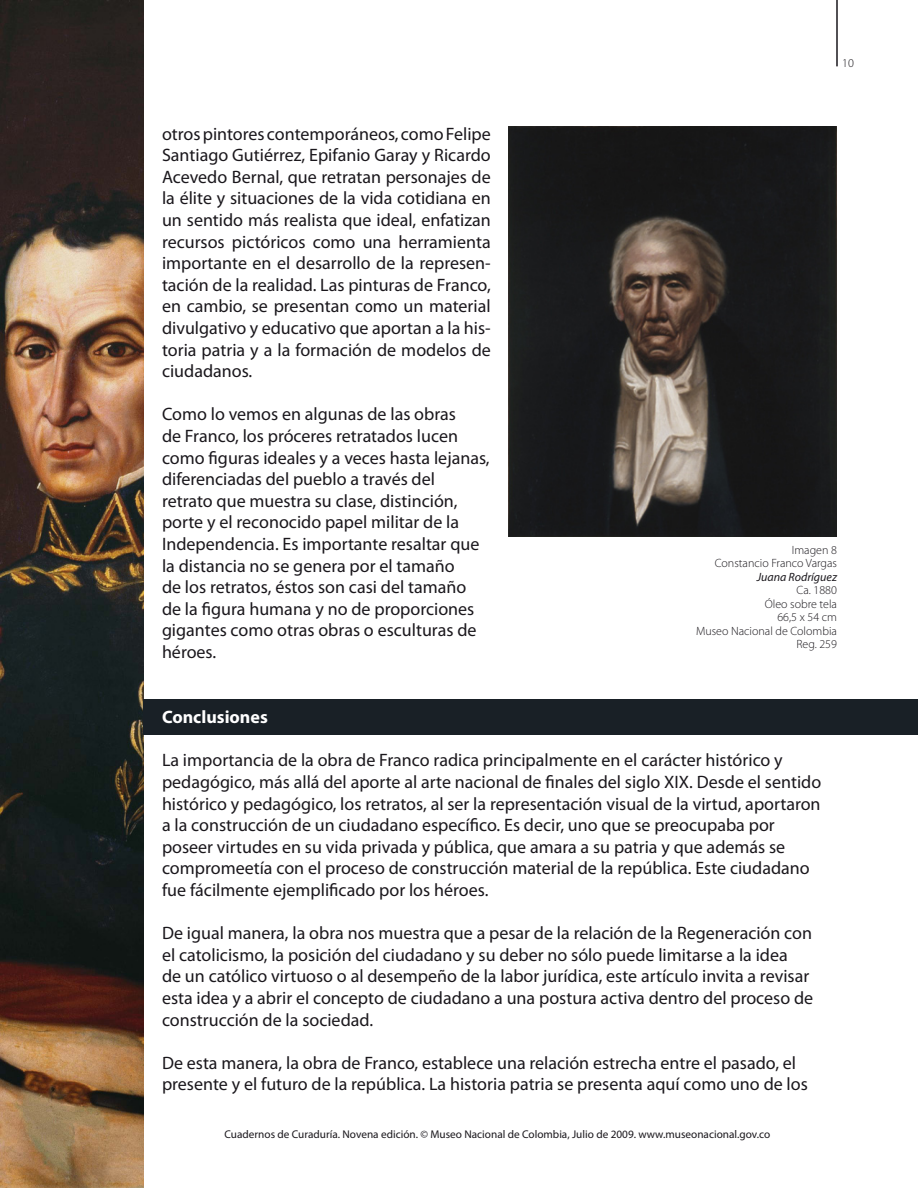
<style>
.page{position:relative;width:918px;height:1188px;background:#fff}
.page>*{position:absolute;margin:0;border:0;box-sizing:border-box;transform-origin:0 0}
.t1{font:18px/21.6px "Myriad Pro";color:#1a171c}
.t2{font:700 18px "Myriad Pro";color:#fff}
.t3{font:300 12px/13.5px "Myriad Pro";color:#1a171c;text-align:right}
.t4{font:italic 12px "Myriad Pro";color:#1a171c}
.t5{font:11.25px "Myriad Pro";color:#1a171c}
</style>
<div class="page">
<img style="left:0;top:0;width:144px;height:1188px">
<hr style="left:836px;top:0;width:2px;height:66px;background:#1a171c">
<div style="left:143px;top:699px;width:775px;height:36px;background:#192026"></div>
<img style="left:508px;top:126px;width:329px;height:411px">
<p class="t1" style="left:162px;top:122px;width:330px;text-align:justify">otros pintores contemporáneos, como Felipe Santiago Gutiérrez, Epifanio Garay y Ricardo Acevedo Bernal, que retratan personajes de la élite y situaciones de la vida cotidiana en un sentido más realista que ideal, enfatizan recursos pictóricos como una herramienta importante en el desarrollo de la represen&shy;tación de la realidad. Las pinturas de Franco, en cambio, se presentan como un material divulgativo y educativo que aportan a la his&shy;toria patria y a la formación de modelos de ciudadanos.</p>
<p class="t1" style="left:162px;top:403px;width:329px">Como lo vemos en algunas de las obras<br>de Franco, los próceres retratados lucen como figuras ideales y a veces hasta lejanas, diferenciadas del pueblo a través del retrato que muestra su clase, distinción, porte y el reconocido papel militar de la Independencia. Es importante resaltar que la distancia no se genera por el tamaño<br>de los retratos, éstos son casi del tamaño de la figura humana y no de proporciones gigantes como otras obras o esculturas de héroes.</p>
<p class="t2" style="left:162px;top:705px;width:107px">Conclusiones</p>
<p class="t3" style="left:842px;top:56px;width:13px">10</p>
<p class="t3" style="left:715px;top:543px;width:124px">Imagen 8<br>Constancio Franco Vargas</p>
<p class="t4" style="left:757px;top:569px;width:82px">Juana Rodríguez</p>
<p class="t3" style="left:696px;top:583px;width:142px">Ca. 1880<br>Óleo sobre tela<br>66,5 x 54 cm<br>Museo Nacional de Colombia<br>Reg. 259</p>
<p class="t1" style="left:162px;top:749px;width:661px">La importancia de la obra de Franco radica principalmente en el carácter histórico y pedagógico, más allá del aporte al arte nacional de finales del siglo XIX. Desde el sentido histórico y pedagógico, los retratos, al ser la representación visual de la virtud, aportaron a la construcción de un ciudadano específico. Es decir, uno que se preocupaba por poseer virtudes en su vida privada y pública, que amara a su patria y que además se compromeetía con el proceso de construcción material de la república. Este ciudadano fue fácilmente ejemplificado por los héroes.</p>
<p class="t1" style="left:162px;top:922px;width:653px">De igual manera, la obra nos muestra que a pesar de la relación de la Regeneración con el catolicismo, la posición del ciudadano y su deber no sólo puede limitarse a la idea<br>de un católico virtuoso o al desempeño de la labor jurídica, este artículo invita a revisar esta idea y a abrir el concepto de ciudadano a una postura activa dentro del proceso de construcción de la sociedad.</p>
<p class="t1" style="left:162px;top:1052px;width:647px">De esta manera, la obra de Franco, establece una relación estrecha entre el pasado, el presente y el futuro de la república. La historia patria se presenta aquí como uno de los</p>
<p class="t5" style="left:225px;top:1128px;width:547px">Cuadernos de Curaduría. Novena edición. © Museo Nacional de Colombia, Julio de 2009. www.museonacional.gov.co</p>
</div>
